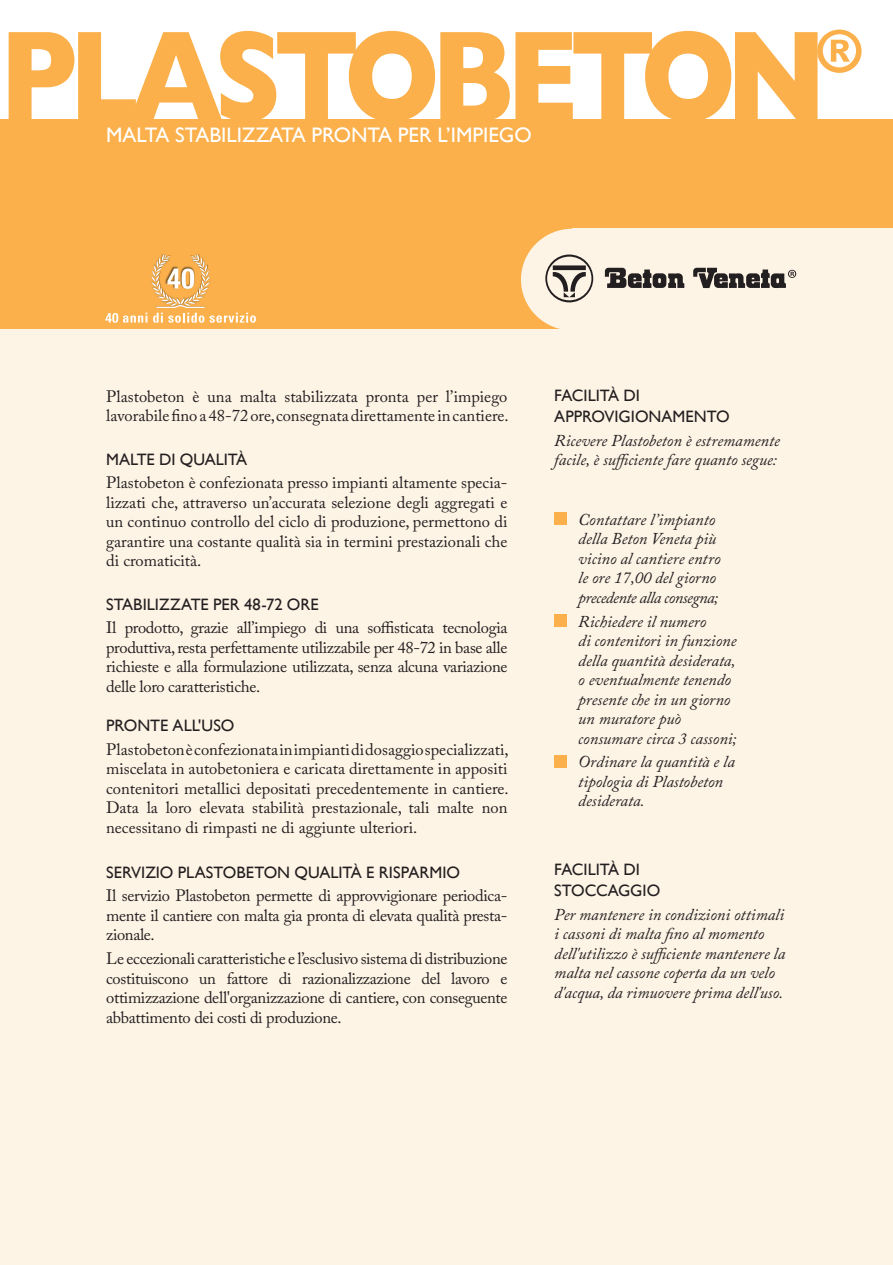
<style>
.page{position:relative;width:893px;height:1265px;background:#fff}
.page>*{position:absolute;margin:0;border:0;box-sizing:border-box;transform-origin:0 0}
.t1{font:700 130.5px "Gill Sans";letter-spacing:-.08em;color:#fbb04b;scale:.86 1}
.t2{font:700 55.05px "Gill Sans";color:#fbb04b}
.t3{font:21px "Gill Sans";color:#fff}
.t4{font:16.5px/19.5px "Adobe Caslon Pro";color:#231f20;text-align:justify}
.t5{font:italic 16.5px/19.5px "Adobe Caslon Pro";color:#231f20}
.t6{font:16.5px/21px "Gill Sans";color:#231f20}
</style>
<div class="page">
<div style="left:0;top:329px;width:892px;height:936px;background:#fef4e6"></div>
<div style="left:0;top:119px;width:892px;height:210px;background:#fbb04b"></div>
<div style="left:554px;top:512px;width:13px;height:13px;background:#fbb04b"></div>
<div style="left:554px;top:614px;width:13px;height:12px;background:#fbb04b"></div>
<div style="left:554px;top:754px;width:13px;height:13px;background:#fbb04b"></div>
<div style="left:572px;top:228px;width:320px;height:108px;background:#fef4e6"></div>
<div style="left:521px;top:229px;width:102px;height:101px;background:#fef4e6;border-radius:50%"></div>
<svg style="left:605px;top:268px;width:79px;height:20px"></svg>
<svg style="left:545px;top:254px;width:49px;height:48px"></svg>
<svg style="left:693px;top:268px;width:103px;height:20px"></svg>
<svg style="left:105px;top:254px;width:151px;height:69px"></svg>
<h1 class="t1" style="left:-1px;top:-27px;width:964px">PLASTOBETON</h1>
<h2 class="t2" style="left:818px;top:6px;width:46px">®</h2>
<p class="t3" style="left:106px;top:123px;width:427px">MALTA STABILIZZATA PRONTA PER L’IMPIEGO</p>
<p class="t4" style="left:106px;top:386px;width:404px">Plastobeton è una malta stabilizzata pronta per l’impiego lavorabile fino a 48-72 ore, consegnata direttamente in cantiere.</p>
<p class="t6" style="left:106px;top:448px;width:143px">MALTE DI QUALITÀ</p>
<p class="t4" style="left:106px;top:473px;width:403px">Plastobeton è confezionata presso impianti altamente specia&shy;lizzati che, attraverso un’accurata selezione degli aggregati e un continuo controllo del ciclo di produzione, permettono di garantire una costante qualità sia in termini prestazionali che di cromaticità.</p>
<p class="t6" style="left:106px;top:593px;width:214px">STABILIZZATE PER 48-72 ORE</p>
<p class="t4" style="left:106px;top:618px;width:403px">Il prodotto, grazie all’impiego di una soffisticata tecnologia produttiva, resta perfettamente utilizzabile per 48-72 in base alle richieste e alla formulazione utilizzata, senza alcuna variazione delle loro caratteristiche.</p>
<p class="t6" style="left:106px;top:714px;width:130px">PRONTE ALL'USO</p>
<p class="t4" style="left:106px;top:739px;width:404px">Plastobeton è confezionata in impianti di dosaggio specializzati, miscelata in autobetoniera e caricata direttamente in appositi contenitori metallici depositati precedentemente in cantiere.<br>Data la loro elevata stabilità prestazionale, tali malte non necessitano di rimpasti ne di aggiunte ulteriori.</p>
<p class="t6" style="left:106px;top:861px;width:355px">SERVIZIO PLASTOBETON QUALITÀ E RISPARMIO</p>
<p class="t4" style="left:106px;top:886px;width:403px">Il servizio Plastobeton permette di approvvigionare periodica&shy;mente il cantiere con malta gia pronta di elevata qualità presta&shy;zionale.</p>
<p class="t4" style="left:106px;top:948px;width:403px">Le eccezionali caratteristiche e l’esclusivo sistema di distribuzione costituiscono un fattore di razionalizzazione del lavoro e ottimizzazione dell'organizzazione di cantiere, con conseguente abbattimento dei costi di produzione.</p>
<p class="t6" style="left:554px;top:385px;width:177px">FACILITÀ DI<br>APPROVIGIONAMENTO</p>
<p class="t5" style="left:554px;top:430px;width:227px">Ricevere Plastobeton è estremamente facile, è sufficiente fare quanto segue:</p>
<p class="t5" style="left:578px;top:509px;width:144px">Contattare l’impianto della Beton Veneta più vicino al cantiere entro le ore 17,00 del giorno precedente alla consegna;</p>
<p class="t5" style="left:578px;top:611px;width:160px">Richiedere il numero<br>di contenitori in funzione della quantità desiderata, o eventualmente tenendo presente che in un giorno un muratore può consumare circa 3 cassoni;</p>
<p class="t5" style="left:578px;top:752px;width:158px">Ordinare la quantità e la tipologia di Plastobeton desiderata.</p>
<p class="t6" style="left:554px;top:858px;width:107px">FACILITÀ DI<br>STOCCAGGIO</p>
<p class="t5" style="left:554px;top:904px;width:232px">Per mantenere in condizioni ottimali i cassoni di malta fino al momento dell'utilizzo è sufficiente mantenere la malta nel cassone coperta da un velo d'acqua, da rimuovere prima dell'uso.</p>
</div>
